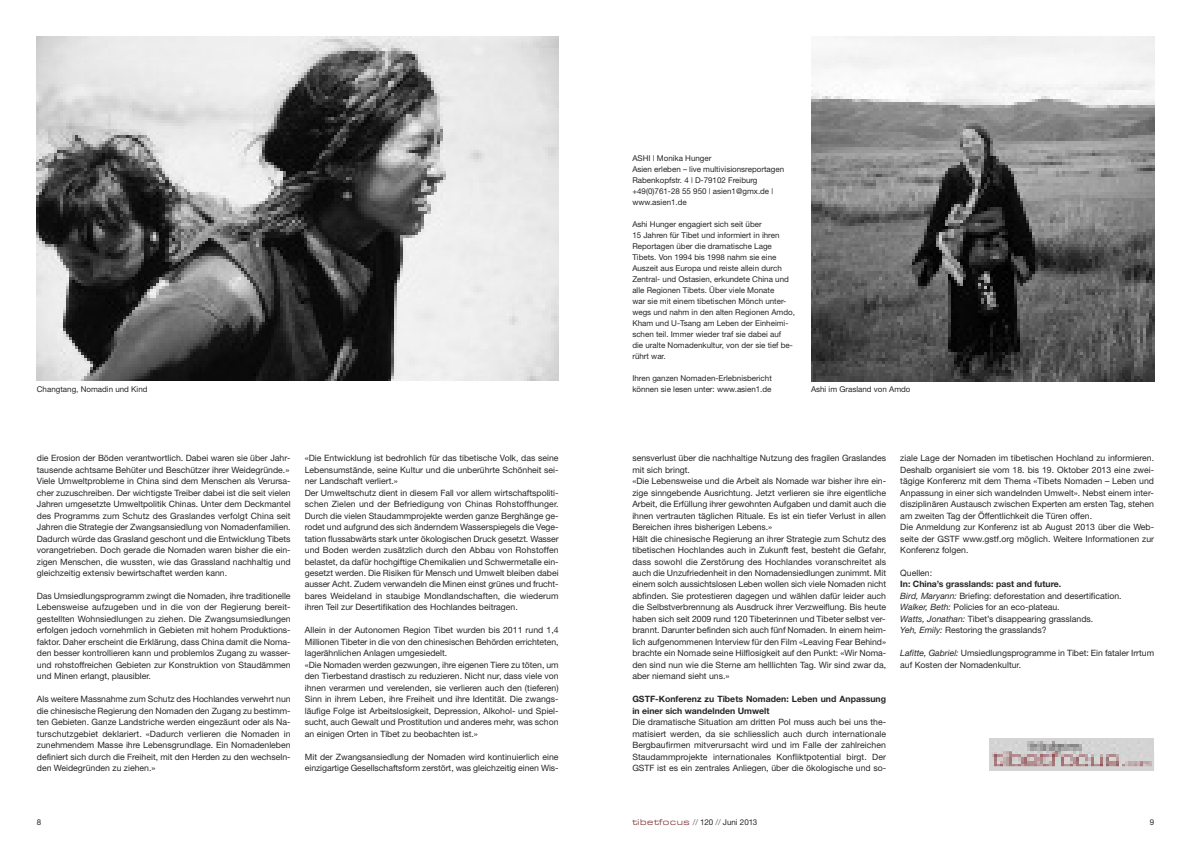
<style>
.page{position:relative;width:1191px;height:842px;background:#fff}
.page>*{position:absolute;margin:0;border:0;box-sizing:border-box;transform-origin:0 0}
.t1{font:8.7px/11.5px "Helvetica Neue";color:#272627}
.t2{font:700 8.7px/11.5px "Helvetica Neue";letter-spacing:.005em;color:#272627}
.t3{font:8px/11px "Helvetica Neue";color:#272627}
.s1{font-weight:700}
.s2{font-style:italic}
.s3{font-family:"Eurostile BQ";font-stretch:expanded;font-size:8.5px;color:#813438}
.s4{color:#686768}
</style>
<div class="page">
<img style="left:37px;top:37px;width:521px;height:344px">
<img style="left:811px;top:37px;width:343px;height:344px">
<div style="left:989px;top:738px;width:165px;height:33px;background:#d4d4d4"></div>
<img style="left:1003px;top:741px;width:79px;height:11px">
<svg style="left:994px;top:761px;width:158px;height:6px"></svg>
<img style="left:992px;top:752px;width:159px;height:14px">
<p class="t3" style="left:632px;top:154px;width:153px">ASHI | Monika Hunger<br>Asien erleben – live multivisionsreportagen<br>Rabenkopfstr. 4 | D-79102 Freiburg +49(0)761-28 55 950 | asien1@gmx.de | www.asien1.de</p>
<p class="t3" style="left:632px;top:220px;width:164px">Ashi Hunger engagiert sich seit über<br>15 Jahren für Tibet und informiert in ihren Reportagen über die dramatische Lage Tibets. Von 1994 bis 1998 nahm sie eine Auszeit aus Europa und reiste allein durch Zentral- und Ostasien, erkundete China und alle Regionen Tibets. Über viele Monate<br>war sie mit einem tibetischen Mönch unter&shy;wegs und nahm in den alten Regionen Amdo, Kham und U-Tsang am Leben der Einheimi&shy;schen teil. Immer wieder traf sie dabei auf<br>die uralte Nomadenkultur, von der sie tief be&shy;rührt war.</p>
<p class="t3" style="left:632px;top:374px;width:141px">Ihren ganzen Nomaden-Erlebnisbericht</p>
<p class="t3" style="left:37px;top:385px;width:112px">Changtang, Nomadin und Kind</p>
<p class="t3" style="left:632px;top:385px;width:141px">können sie lesen unter: www.asien1.de</p>
<p class="t3" style="left:811px;top:385px;width:101px">Ashi im Grasland von Amdo</p>
<p class="t1" style="left:37px;top:453px;width:255px">die Erosion der Böden verantwortlich. Dabei waren sie über Jahr&shy;tausende achtsame Behüter und Beschützer ihrer Weidegründe.» Viele Umweltprobleme in China sind dem Menschen als Verursa&shy;cher zuzuschreiben. Der wichtigste Treiber dabei ist die seit vielen Jahren umgesetzte Umweltpolitik Chinas. Unter dem Deckmantel des Programms zum Schutz des Graslandes verfolgt China seit Jahren die Strategie der Zwangsansiedlung von Nomadenfamilien.<br>Dadurch würde das Grasland geschont und die Entwicklung Tibets vorangetrieben. Doch gerade die Nomaden waren bisher die ein&shy;zigen Menschen, die wussten, wie das Grassland nachhaltig und gleichzeitig extensiv bewirtschaftet werden kann.</p>
<p class="t1" style="left:37px;top:591px;width:255px;text-align:justify">Das Umsiedlungsprogramm zwingt die Nomaden, ihre traditionelle Lebensweise aufzugeben und in die von der Regierung bereit&shy;gestellten Wohnsiedlungen zu ziehen. Die Zwangsumsiedlungen erfolgen jedoch vornehmlich in Gebieten mit hohem Produktions&shy;faktor. Daher erscheint die Erklärung, dass China damit die Noma&shy;den besser kontrollieren kann und problemlos Zugang zu wasser&shy;und rohstoffreichen Gebieten zur Konstruktion von Staudämmen und Minen erlangt, plausibler.</p>
<p class="t1" style="left:37px;top:694px;width:255px;text-align:justify">Als weitere Massnahme zum Schutz des Hochlandes verwehrt nun die chinesische Regierung den Nomaden den Zugang zu bestimm&shy;ten Gebieten. Ganze Landstriche werden eingezäunt oder als Na&shy;turschutzgebiet deklariert. «Dadurch verlieren die Nomaden in zunehmendem Masse ihre Lebensgrundlage. Ein Nomadenleben definiert sich durch die Freiheit, mit den Herden zu den wechseln&shy;den Weidegründen zu ziehen.»</p>
<p class="t1" style="left:305px;top:453px;width:255px">«Die Entwicklung ist bedrohlich für das tibetische Volk, das seine Lebensumstände, seine Kultur und die unberührte Schönheit sei&shy;ner Landschaft verliert.»<br>Der Umweltschutz dient in diesem Fall vor allem wirtschaftspoliti&shy;schen Zielen und der Befriedigung von Chinas Rohstoffhunger.<br>Durch die vielen Staudammprojekte werden ganze Berghänge ge&shy;rodet und aufgrund des sich änderndem Wasserspiegels die Vege&shy;tation flussabwärts stark unter ökologischen Druck gesetzt. Wasser und Boden werden zusätzlich durch den Abbau von Rohstoffen belastet, da dafür hochgiftige Chemikalien und Schwermetalle ein&shy;gesetzt werden. Die Risiken für Mensch und Umwelt bleiben dabei ausser Acht. Zudem verwandeln die Minen einst grünes und frucht&shy;bares Weideland in staubige Mondlandschaften, die wiederum ihren Teil zur Desertifikation des Hochlandes beitragen.</p>
<p class="t1" style="left:305px;top:625px;width:255px">Allein in der Autonomen Region Tibet wurden bis 2011 rund 1,4<br>Millionen Tibeter in die von den chinesischen Behörden errichteten, lagerähnlichen Anlagen umgesiedelt.<br>«Die Nomaden werden gezwungen, ihre eigenen Tiere zu töten, um den Tierbestand drastisch zu reduzieren. Nicht nur, dass viele von ihnen verarmen und verelenden, sie verlieren auch den (tieferen)<br>Sinn in ihrem Leben, ihre Freiheit und ihre Identität. Die zwangs&shy;läufige Folge ist Arbeitslosigkeit, Depression, Alkohol- und Spiel&shy;sucht, auch Gewalt und Prostitution und anderes mehr, was schon an einigen Orten in Tibet zu beobachten ist.»</p>
<p class="t1" style="left:305px;top:751px;width:255px">Mit der Zwangsansiedlung der Nomaden wird kontinuierlich eine einzigartige Gesellschaftsform zerstört, was gleichzeitig einen Wis-</p>
<p class="t3" style="left:37px;top:817px;width:6px">8</p>
<p class="t1" style="left:632px;top:453px;width:255px">sensverlust über die nachhaltige Nutzung des fragilen Graslandes mit sich bringt.<br>«Die Lebensweise und die Arbeit als Nomade war bisher ihre ein&shy;zige sinngebende Ausrichtung. Jetzt verlieren sie ihre eigentliche Arbeit, die Erfüllung ihrer gewohnten Aufgaben und damit auch die ihnen vertrauten täglichen Rituale. Es ist ein tiefer Verlust in allen Bereichen ihres bisherigen Lebens.»<br>Hält die chinesische Regierung an ihrer Strategie zum Schutz des tibetischen Hochlandes auch in Zukunft fest, besteht die Gefahr, dass sowohl die Zerstörung des Hochlandes voranschreitet als auch die Unzufriedenheit in den Nomadensiedlungen zunimmt. Mit einem solch aussichtslosen Leben wollen sich viele Nomaden nicht abfinden. Sie protestieren dagegen und wählen dafür leider auch die Selbstverbrennung als Ausdruck ihrer Verzweiflung. Bis heute haben sich seit 2009 rund 120 Tibeterinnen und Tibeter selbst ver&shy;brannt. Darunter befinden sich auch fünf Nomaden. In einem heim&shy;lich aufgenommenen Interview für den Film «Leaving Fear Behind» brachte ein Nomade seine Hilflosigkeit auf den Punkt: «Wir Noma&shy;den sind nun wie die Sterne am helllichten Tag. Wir sind zwar da, aber niemand sieht uns.»</p>
<p class="t2" style="left:632px;top:693px;width:255px">GSTF-Konferenz zu Tibets Nomaden: Leben und Anpassung in einer sich wandelnden Umwelt</p>
<p class="t1" style="left:632px;top:717px;width:255px;text-align:justify">Die dramatische Situation am dritten Pol muss auch bei uns the&shy;matisiert werden, da sie schliesslich auch durch internationale Bergbaufirmen mitverursacht wird und im Falle der zahlreichen Staudammprojekte internationales Konfliktpotential birgt. Der GSTF ist es ein zentrales Anliegen, über die ökologische und so-</p>
<p class="t1" style="left:900px;top:453px;width:255px">ziale Lage der Nomaden im tibetischen Hochland zu informieren.<br>Deshalb organisiert sie vom 18. bis 19. Oktober 2013 eine zwei&shy;tägige Konferenz mit dem Thema «Tibets Nomaden – Leben und Anpassung in einer sich wandelnden Umwelt». Nebst einem inter&shy;disziplinären Austausch zwischen Experten am ersten Tag, stehen am zweiten Tag der Öffentlichkeit die Türen offen.<br>Die Anmeldung zur Konferenz ist ab August 2013 über die Web&shy;seite der GSTF www.gstf.org möglich. Weitere Informationen zur Konferenz folgen.</p>
<p class="t1" style="left:900px;top:568px;width:33px">Quellen:</p>
<p class="t1" style="left:900px;top:579px;width:223px"><span class="s1">In: China’s grasslands: past and future.<br></span><span class="s2">Bird, Maryann:</span> Briefing: deforestation and desertification.<br><span class="s2">Walker, Beth:</span> Policies for an eco-plateau.<br><span class="s2">Watts, Jonathan:</span> Tibet’s disappearing grasslands.<br><span class="s2">Yeh, Emily:</span> Restoring the grasslands?</p>
<p class="t1" style="left:900px;top:648px;width:255px"><span class="s2">Lafitte, Gabriel:</span> Umsiedlungsprogramme in Tibet: Ein fataler Irrtum auf Kosten der Nomadenkultur.</p>
<p class="t3" style="left:632px;top:817px;width:126px"><span class="s3">tibetfocus</span> <span class="s4">//</span> 120 <span class="s4">//</span> Juni 2013</p>
<p class="t3" style="left:1149px;top:817px;width:6px">9</p>
</div>
